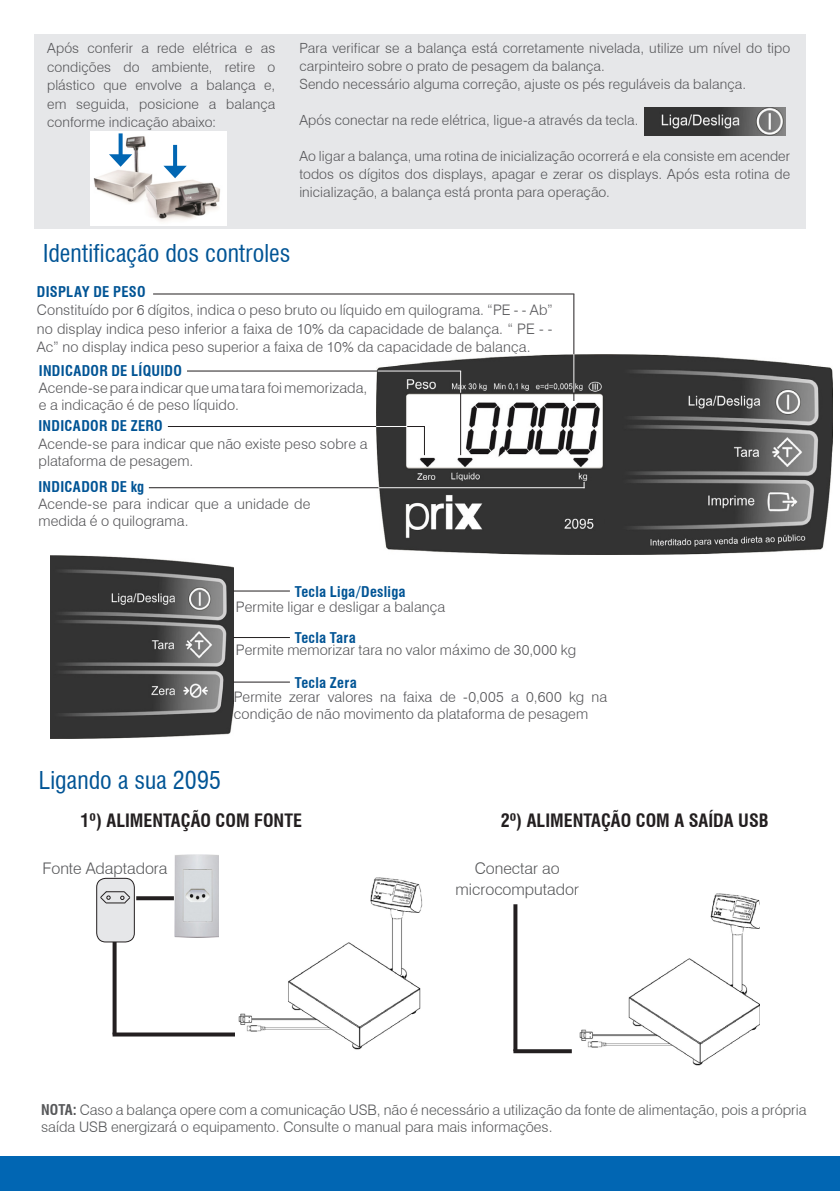
<style>
.page{position:relative;width:840px;height:1191px;background:#fff}
.page>*{position:absolute;margin:0;border:0;box-sizing:border-box;transform-origin:0 0}
.SuperTítulo{font:condensed 24px "Swiss 721 BT";color:#005495}
.t1{font:700 condensed 18px "Swiss 721 BT";color:#231f20}
.t2{font:300 16px "Swiss 721 BT";color:#57585a}
.Texto{font:300 14.4px/17.4px "Swiss 721 BT";letter-spacing:.005em;color:#565659}
.t3{font:300 14.4px/17.4px "Swiss 721 BT";color:#57585a}
.SuperTítulo-2{font:700 condensed 14.4px "Swiss 721 BT";letter-spacing:.02em;color:#005495}
.Texto-2{font:300 14px/18.6px "Swiss 721 BT";letter-spacing:.01em;color:#565659;text-align:justify}
.s1{font-weight:700;font-stretch:condensed}
</style>
<div class="page">
<div style="left:34px;top:34px;width:771px;height:195px;background:#e6e7e9"></div>
<div style="left:0;top:1157px;width:839px;height:34px;background:#0166b3"></div>
<img style="left:376px;top:354px;width:456px;height:200px">
<hr style="left:153px;top:293px;width:421px;height:1px;background:#231f20">
<hr style="left:187px;top:370px;width:274px;height:1px;background:#231f20">
<hr style="left:168px;top:426px;width:256px;height:1px;background:#231f20">
<hr style="left:149px;top:487px;width:435px;height:1px;background:#231f20">
<img style="left:644px;top:108px;width:140px;height:28px">
<hr style="left:573px;top:294px;width:1px;height:107px;background:#231f20">
<hr style="left:573px;top:354px;width:1px;height:38px;background:#fff">
<hr style="left:460px;top:370px;width:1px;height:85px;background:#231f20">
<hr style="left:377px;top:370px;width:84px;height:1px;background:#fff">
<svg style="left:460px;top:371px;width:1px;height:22px"></svg>
<svg style="left:423px;top:427px;width:1px;height:28px"></svg>
<hr style="left:376px;top:426px;width:31px;height:1px;background:#fff">
<hr style="left:378px;top:487px;width:206px;height:1px;background:#fff">
<img style="left:174px;top:855px;width:44px;height:82px">
<svg style="left:136px;top:896px;width:38px;height:4px"></svg>
<svg style="left:112px;top:942px;width:4px;height:90px"></svg>
<div style="left:97px;top:878px;width:37px;height:64px;background:#e6e7e9;border-radius:9px"></div>
<div style="left:96px;top:878px;width:39px;height:64px;border:1px solid #231f20;border-radius:9px"></div>
<svg style="left:100px;top:891px;width:31px;height:13px"></svg>
<svg style="left:112px;top:1032px;width:123px;height:4px"></svg>
<svg style="left:513px;top:904px;width:4px;height:145px"></svg>
<svg style="left:513px;top:1049px;width:58px;height:4px"></svg>
<img style="left:51px;top:555px;width:183px;height:183px">
<hr style="left:233px;top:590px;width:57px;height:1px;background:#231f20">
<hr style="left:233px;top:637px;width:57px;height:1px;background:#231f20">
<hr style="left:233px;top:681px;width:57px;height:1px;background:#231f20">
<img style="left:238px;top:877px;width:185px;height:173px">
<img style="left:579px;top:893px;width:180px;height:173px">
<img style="left:91px;top:131px;width:135px;height:94px">
<svg style="left:118px;top:133px;width:4px;height:21px"></svg>
<svg style="left:109px;top:154px;width:23px;height:13px"></svg>
<svg style="left:173px;top:145px;width:4px;height:21px"></svg>
<svg style="left:163px;top:166px;width:24px;height:12px"></svg>
<p class="Texto-2" style="left:47px;top:39px;width:229px">Após conferir a rede elétrica e as condições do ambiente, retire o plástico que envolve a balança e, em seguida, posicione a balança conforme indicação abaixo:</p>
<p class="Texto-2" style="left:299px;top:39px;width:492px;line-height:18px">Para verificar se a balança está corretamente nivelada, utilize um nível do tipo carpinteiro sobre o prato de pesagem da balança.</p>
<p class="Texto-2" style="left:299px;top:75px;width:448px">Sendo necessário alguma correção, ajuste os pés reguláveis da balança.</p>
<p class="Texto-2" style="left:299px;top:111px;width:340px">Após conectar na rede elétrica, ligue-a através da tecla.</p>
<p class="Texto-2" style="left:299px;top:147px;width:492px;line-height:18px">Ao ligar a balança, uma rotina de inicialização ocorrerá e ela consiste em acender todos os dígitos dos displays, apagar e zerar os displays. Após esta rotina de inicialização, a balança está pronta para operação.</p>
<p class="SuperTítulo" style="left:43px;top:238px;width:248px">Identificação dos controles</p>
<p class="SuperTítulo-2" style="left:37px;top:283px;width:110px">DISPLAY DE PESO</p>
<p class="Texto" style="left:37px;top:301px;width:517px;line-height:18.6px;text-align:justify">Constituído por 6 dígitos, indica o peso bruto ou líquido em quilograma. “PE - - Ab” no display indica peso inferior a faixa de 10% da capacidade de balança. “ PE - - Ac” no display indica peso superior a faixa de 10% da capacidade de balança.</p>
<p class="SuperTítulo-2" style="left:39px;top:362px;width:144px">INDICADOR DE LÍQUIDO</p>
<p class="Texto" style="left:39px;top:379px;width:330px">Acende-se para indicar que uma tara foi memorizada, e a indicação é de peso líquido.</p>
<p class="SuperTítulo-2" style="left:38px;top:417px;width:126px">INDICADOR DE ZERO</p>
<p class="Texto" style="left:38px;top:435px;width:330px">Acende-se para indicar que não existe peso sobre a plataforma de pesagem.</p>
<p class="SuperTítulo-2" style="left:38px;top:478px;width:107px">INDICADOR DE kg</p>
<p class="Texto" style="left:38px;top:495px;width:273px">Acende-se para indicar que a unidade de medida é o quilograma.</p>
<p class="SuperTítulo-2" style="left:295px;top:583px;width:112px">Tecla Liga/Desliga</p>
<p class="SuperTítulo-2" style="left:295px;top:628px;width:62px">Tecla Tara</p>
<p class="SuperTítulo-2" style="left:295px;top:674px;width:63px">Tecla Zera</p>
<p class="Texto" style="left:236px;top:598px;width:211px">Permite ligar e desligar a balança</p>
<p class="Texto" style="left:236px;top:641px;width:341px">Permite memorizar tara no valor máximo de 30,000 kg</p>
<p class="Texto" style="left:234px;top:688px;width:375px">Permite zerar valores na faixa de -0,005 a 0,600 kg na condição de não movimento da plataforma de pesagem</p>
<p class="SuperTítulo" style="left:39px;top:766px;width:183px">Ligando a sua 2095</p>
<p class="t1" style="left:81px;top:810px;width:223px">1º) ALIMENTAÇÃO COM FONTE</p>
<p class="t1" style="left:500px;top:810px;width:269px">2º) ALIMENTAÇÃO COM A SAÍDA USB</p>
<p class="t2" style="left:43px;top:858px;width:126px">Fonte Adaptadora</p>
<p class="t2" style="left:474px;top:858px;width:87px">Conectar ao</p>
<p class="t2" style="left:455px;top:879px;width:125px">microcomputador</p>
<p class="t3" style="left:41px;top:1100px;width:766px"><span class="s1">NOTA:</span> Caso a balança opere com a comunicação USB, não é necessário a utilização da fonte de alimentação, pois a própria saída USB energizará o equipamento. Consulte o manual para mais informações.</p>
</div>
